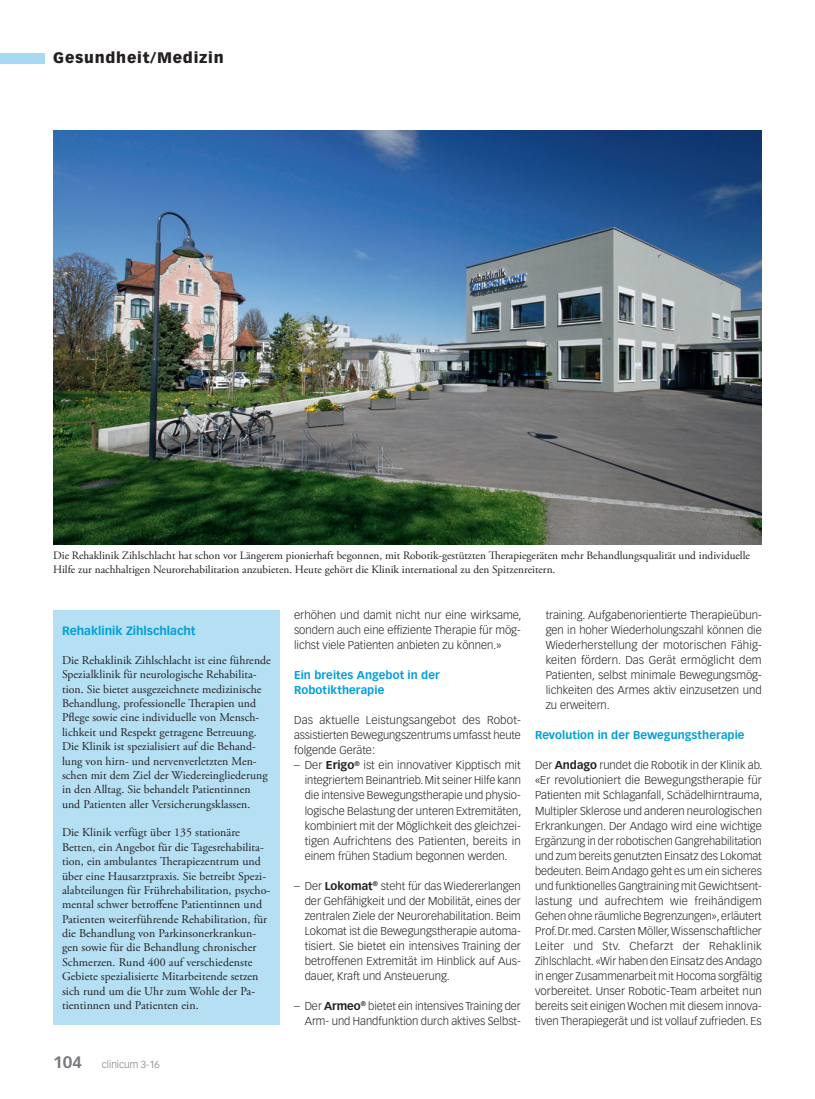
<style>
.page{position:relative;width:815px;height:1099px;background:#fff}
.page>*{position:absolute;margin:0;border:0;box-sizing:border-box;transform-origin:0 0}
.t1{font:900 15px "Vectora LT Std";letter-spacing:.05em;color:#231f20}
.t2{font:11.88px/14.4px "Adobe Garamond Pro";letter-spacing:.005em;color:#231f20}
.t3{font:700 11.88px "Vectora LT Std";color:#009fda}
.t4{font:300 11.25px/15px "Vectora LT Std";color:#231f20;text-align:justify}
.t5{font:11.25px/13.5px "Adobe Garamond Pro";color:#231f20}
.t6{font:700 11.25px/15px "Vectora LT Std";letter-spacing:.005em;color:#009fda}
.t7{font:300 10px "Vectora LT Std";color:#76787b}
.s1{font-weight:700;font-size:16.25px}
.s2{font-weight:700}
</style>
<div class="page">
<div style="left:0;top:53px;width:45px;height:10px;background:#a5daf2"></div>
<div style="left:53px;top:610px;width:227px;height:414px;background:#b5e0f4"></div>
<img style="left:53px;top:130px;width:709px;height:414px">
<h1 class="t1" style="left:53px;top:49px;width:172px">Gesundheit/Medizin</h1>
<p class="t5" style="left:53px;top:549px;width:698px">Die Rehaklinik Zihlschlacht hat schon vor Längerem pionierhaft begonnen, mit Robotik-gestützten Therapiegeräten mehr Behandlungsqualität und individuelle<br>Hilfe zur nachhaltigen Neurorehabilitation anzubieten. Heute gehört die Klinik international zu den Spitzenreitern.</p>
<p class="t3" style="left:62px;top:624px;width:135px">Rehaklinik Zihlschlacht</p>
<p class="t2" style="left:62px;top:653px;width:210px">Die Rehaklinik Zihlschlacht ist eine führende Spezialklinik für neurologische Rehabilita&shy;tion. Sie bietet ausgezeichnete medizinische Behandlung, professionelle Therapien und Pflege sowie eine individuelle von Mensch&shy;lichkeit und Respekt getragene Betreuung.<br>Die Klinik ist spezialisiert auf die Behand&shy;lung von hirn- und nervenverletzten Men&shy;schen mit dem Ziel der Wiedereingliederung in den Alltag. Sie behandelt Patientinnen und Patienten aller Versicherungsklassen.</p>
<p class="t2" style="left:62px;top:825px;width:210px">Die Klinik verfügt über 135 stationäre Betten, ein Angebot für die Tagesrehabilita&shy;tion, ein ambulantes Therapiezentrum und über eine Hausarztpraxis. Sie betreibt Spezi&shy;alabteilungen für Frührehabilitation, psycho&shy;mental schwer betroffene Patientinnen und Patienten weiterführende Rehabilitation, für die Behandlung von Parkinsonerkrankun&shy;gen sowie für die Behandlung chronischer Schmerzen. Rund 400 auf verschiedenste Gebiete spezialisierte Mitarbeitende setzen sich rund um die Uhr zum Wohle der Pa&shy;tientinnen und Patienten ein.</p>
<p class="t7" style="left:53px;top:1058px;width:108px"><span class="s1">104</span> clinicum 3-16</p>
<p class="t4" style="left:294px;top:608px;width:229px">erhöhen und damit nicht nur eine wirksame, sondern auch eine effiziente Therapie für mög&shy;lichst viele Patienten anbieten zu können.»</p>
<p class="t6" style="left:294px;top:668px;width:147px">Ein breites Angebot in der<br>Robotiktherapie</p>
<p class="t4" style="left:294px;top:713px;width:228px">Das aktuelle Leistungsangebot des Robot&shy;assistierten Bewegungszentrums umfasst heute folgende Geräte:</p>
<p class="t4" style="left:305px;top:758px;width:218px;text-indent:-11px">– Der <span class="s2">Erigo</span><sup>®</sup> ist ein innovativer Kipptisch mit integriertem Beinantrieb. Mit seiner Hilfe kann die intensive Bewegungstherapie und physio&shy;logische Belastung der unteren Extremitäten, kombiniert mit der Möglichkeit des gleichzei&shy;tigen Aufrichtens des Patienten, bereits in einem frühen Stadium begonnen werden.</p>
<p class="t4" style="left:305px;top:878px;width:218px;text-indent:-11px">– Der <span class="s2">Lokomat</span><sup>®</sup> steht für das Wiedererlangen der Gehfähigkeit und der Mobilität, eines der zentralen Ziele der Neurorehabilitation. Beim Lokomat ist die Bewegungstherapie automa&shy;tisiert. Sie bietet ein intensives Training der betroffenen Extremität im Hinblick auf Aus&shy;dauer, Kraft und Ansteuerung.</p>
<p class="t4" style="left:294px;top:998px;width:228px;text-align:right">– Der <span class="s2">Armeo</span><sup>®</sup> bietet ein intensives Training der<br>Arm- und Handfunktion durch aktives Selbst-</p>
<p class="t4" style="left:546px;top:608px;width:218px">training. Aufgabenorientierte Therapieübun&shy;gen in hoher Wiederholungszahl können die Wiederherstellung der motorischen Fähig&shy;keiten fördern. Das Gerät ermöglicht dem Patienten, selbst minimale Bewegungsmög&shy;lichkeiten des Armes aktiv einzusetzen und zu erweitern.</p>
<p class="t6" style="left:535px;top:728px;width:211px">Revolution in der Bewegungstherapie</p>
<p class="t4" style="left:535px;top:758px;width:229px">Der <span class="s2">Andago</span> rundet die Robotik in der Klinik ab. «Er revolutioniert die Bewegungstherapie für Patienten mit Schlaganfall, Schädelhirntrauma, Multipler Sklerose und anderen neurologischen Erkrankungen. Der Andago wird eine wichtige Ergänzung in der robotischen Gangrehabilitation und zum bereits genutzten Einsatz des Lokomat bedeuten. Beim Andago geht es um ein sicheres und funktionelles Gangtraining mit Gewichtsent&shy;lastung und aufrechtem wie freihändigem Gehen ohne räumliche Begrenzungen», erläutert Prof.Dr.med. Carsten Möller, Wissenschaftlicher Leiter und Stv. Chefarzt der Rehaklinik Zihlschlacht. «Wir haben den Einsatz des Andago in enger Zusammenarbeit mit Hocoma sorgfältig vorbereitet. Unser Robotic-Team arbeitet nun bereits seit einigen Wochen mit diesem innova&shy;tiven Therapiegerät und ist vollauf zufrieden. Es</p>
</div>
